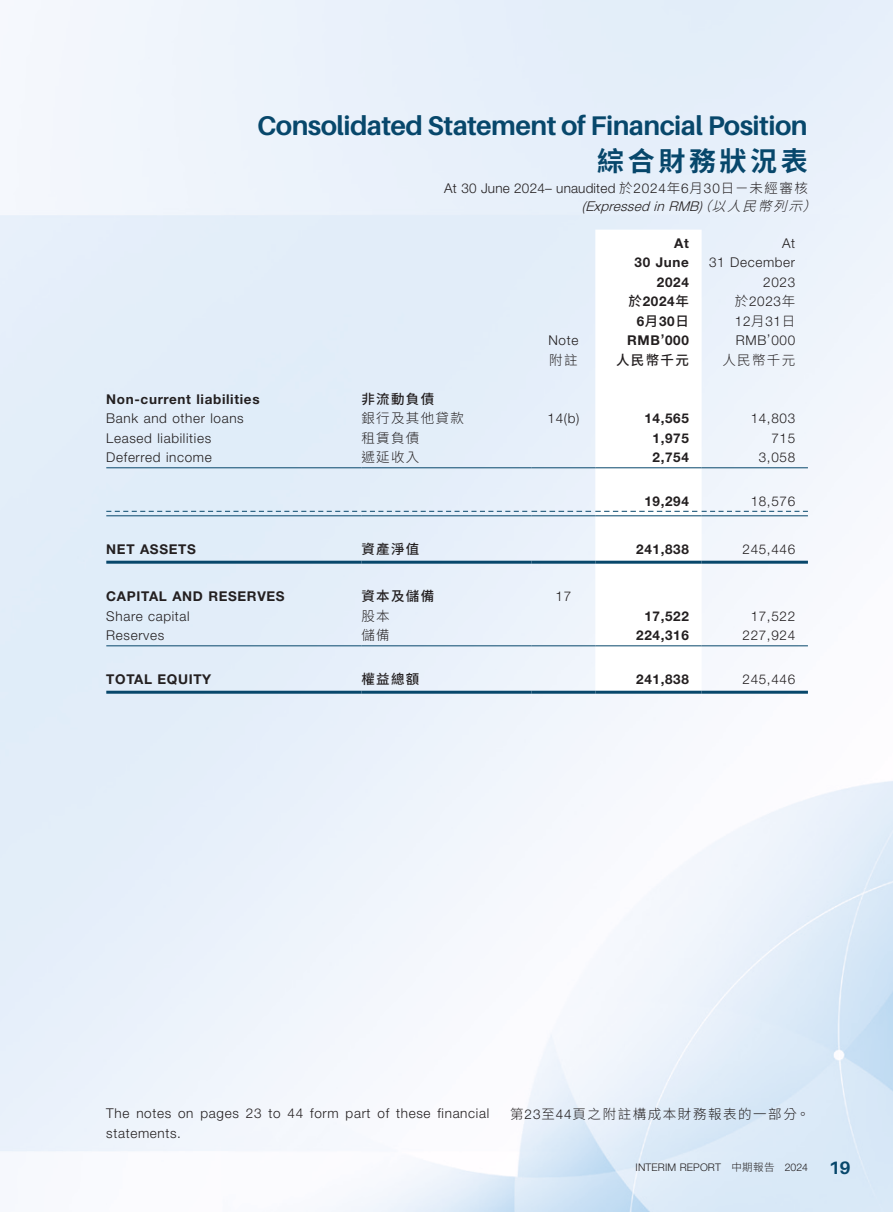
<style>
.page{position:relative;width:893px;height:1212px;background:#fff}
.page>*{position:absolute;margin:0;border:0;box-sizing:border-box;transform-origin:0 0}
.t1{font:700 27px "Aileron";letter-spacing:-.02em;color:#07476b}
.t2{font:700 27px "Source Han Sans TC";letter-spacing:.135em;color:#07476b}
.Body_Text{font:300 13.5px/19.5px "Helvetica Neue LT Std";letter-spacing:.05em;color:#231f20}
.Body_Text-2{font:700 13.5px "Helvetica Neue LT Std";letter-spacing:.05em;color:#231f20}
.Body_Text-3{font:300 13.5px/18.5px "Helvetica Neue LT Std";letter-spacing:.015em;color:#231f20}
.Body_Text-4{font:300 13.5px "Source Han Sans TC";letter-spacing:.1em;color:#231f20}
.Body_Text-5{font:500 13.5px "Source Han Sans TC";letter-spacing:.1em;color:#231f20}
.C_Body_Text{font:300 13.5px "Source Han Sans TC";letter-spacing:.115em;color:#231f20}
.t3{font:300 10.5px "Helvetica Neue LT Std";letter-spacing:.015em;color:#231f20}
.s1{font-family:"Source Han Sans TC"}
.s2{font-style:italic}
.s3{font-family:"Source Han Sans TC";font-style:italic}
.s4{font-family:"Source Han Sans TC";font-weight:500}
.s5{font-family:"Helvetica Neue LT Std"}
.s6{font-family:"Aileron";font-weight:700;font-size:18px;color:#07476b}
</style>
<div class="page">
<svg style="left:595px;top:230px;width:107px;height:461px"></svg>
<hr style="left:106px;top:467px;width:255px;height:1px;background:#07476b">
<hr style="left:361px;top:467px;width:170px;height:1px;background:#07476b">
<hr style="left:531px;top:467px;width:64px;height:1px;background:#07476b">
<hr style="left:595px;top:467px;width:107px;height:1px;background:#07476b">
<hr style="left:702px;top:467px;width:106px;height:1px;background:#07476b">
<svg style="left:106px;top:511px;width:702px;height:1px"></svg>
<hr style="left:106px;top:515px;width:255px;height:1px;background:#07476b">
<hr style="left:361px;top:515px;width:170px;height:1px;background:#07476b">
<hr style="left:531px;top:515px;width:64px;height:1px;background:#07476b">
<hr style="left:595px;top:515px;width:107px;height:1px;background:#07476b">
<hr style="left:702px;top:515px;width:106px;height:1px;background:#07476b">
<hr style="left:106px;top:561px;width:255px;height:3px;background:#07476b">
<hr style="left:361px;top:561px;width:170px;height:3px;background:#07476b">
<hr style="left:531px;top:561px;width:64px;height:3px;background:#07476b">
<hr style="left:595px;top:561px;width:107px;height:3px;background:#07476b">
<hr style="left:702px;top:561px;width:106px;height:3px;background:#07476b">
<hr style="left:106px;top:645px;width:255px;height:1px;background:#07476b">
<hr style="left:361px;top:645px;width:170px;height:1px;background:#07476b">
<hr style="left:531px;top:645px;width:64px;height:1px;background:#07476b">
<hr style="left:595px;top:645px;width:107px;height:1px;background:#07476b">
<hr style="left:702px;top:645px;width:106px;height:1px;background:#07476b">
<hr style="left:106px;top:691px;width:255px;height:3px;background:#07476b">
<hr style="left:361px;top:691px;width:170px;height:3px;background:#07476b">
<hr style="left:531px;top:691px;width:64px;height:3px;background:#07476b">
<hr style="left:595px;top:691px;width:107px;height:3px;background:#07476b">
<hr style="left:702px;top:691px;width:106px;height:3px;background:#07476b">
<h1 class="t1" style="left:257px;top:111px;width:552px">Consolidated Statement of Financial Position</h1>
<h1 class="t2" style="left:597px;top:146px;width:212px">綜合財務狀況表</h1>
<p class="Body_Text-3" style="left:582px;top:178px;width:246px;text-indent:-138px">At 30 June 2024– unaudited <span class="s1">於</span>2024<span class="s1">年</span>6<span class="s1">月</span>30<span class="s1">日－未經審核</span><span class="s2">(Expressed in RMB)</span><span class="s3">（以人民幣列示）</span></p>
<p class="Body_Text-2" style="left:674px;top:234px;width:16px">At</p>
<p class="Body_Text-2" style="left:635px;top:254px;width:56px">30 June</p>
<p class="Body_Text-2" style="left:657px;top:273px;width:33px">2024</p>
<p class="Body_Text" style="left:782px;top:233px;width:15px">At</p>
<p class="Body_Text" style="left:709px;top:252px;width:88px">31 December</p>
<p class="Body_Text" style="left:763px;top:272px;width:33px">2023</p>
<p class="Body_Text-2" style="left:629px;top:293px;width:62px"><span class="s4">於</span>2024<span class="s4">年</span></p>
<p class="Body_Text" style="left:735px;top:291px;width:62px"><span class="s1">於</span>2023<span class="s1">年</span></p>
<p class="Body_Text-2" style="left:637px;top:312px;width:54px">6<span class="s4">月</span>30<span class="s4">日</span></p>
<p class="Body_Text" style="left:735px;top:311px;width:62px">12<span class="s1">月</span>31<span class="s1">日</span></p>
<p class="Body_Text" style="left:548px;top:330px;width:31px">Note</p>
<p class="Body_Text-2" style="left:627px;top:332px;width:63px">RMB’000</p>
<p class="Body_Text" style="left:736px;top:330px;width:61px">RMB’000</p>
<p class="Body_Text-4" style="left:549px;top:352px;width:30px">附註</p>
<p class="Body_Text-5" style="left:616px;top:352px;width:74px">人民幣千元</p>
<p class="Body_Text-4" style="left:722px;top:352px;width:74px">人民幣千元</p>
<p class="Body_Text-2" style="left:106px;top:390px;width:155px">Non-current liabilities</p>
<p class="Body_Text-5" style="left:361px;top:391px;width:74px">非流動負債</p>
<p class="Body_Text" style="left:106px;top:408px;width:139px">Bank and other loans</p>
<p class="Body_Text-4" style="left:361px;top:410px;width:104px">銀行及其他貸款</p>
<p class="Body_Text" style="left:547px;top:408px;width:33px">14(b)</p>
<p class="Body_Text-2" style="left:644px;top:410px;width:46px">14,565</p>
<p class="Body_Text" style="left:751px;top:408px;width:46px">14,803</p>
<p class="Body_Text" style="left:106px;top:428px;width:106px">Leased liabilities</p>
<p class="Body_Text-4" style="left:361px;top:430px;width:59px">租賃負債</p>
<p class="Body_Text-2" style="left:652px;top:429px;width:38px">1,975</p>
<p class="Body_Text" style="left:771px;top:428px;width:25px">715</p>
<p class="Body_Text" style="left:106px;top:447px;width:107px">Deferred income</p>
<p class="Body_Text-4" style="left:361px;top:449px;width:59px">遞延收入</p>
<p class="Body_Text-2" style="left:652px;top:449px;width:38px">2,754</p>
<p class="Body_Text" style="left:759px;top:447px;width:38px">3,058</p>
<p class="Body_Text-2" style="left:644px;top:492px;width:46px">19,294</p>
<p class="Body_Text" style="left:751px;top:491px;width:46px">18,576</p>
<p class="Body_Text-2" style="left:106px;top:540px;width:91px">NET ASSETS</p>
<p class="Body_Text-5" style="left:361px;top:541px;width:59px">資產淨值</p>
<p class="Body_Text-2" style="left:636px;top:540px;width:54px">241,838</p>
<p class="Body_Text" style="left:742px;top:539px;width:54px">245,446</p>
<p class="Body_Text-2" style="left:106px;top:588px;width:180px">CAPITAL AND RESERVES</p>
<p class="Body_Text-5" style="left:361px;top:588px;width:74px">資本及儲備</p>
<p class="Body_Text" style="left:556px;top:586px;width:17px">17</p>
<p class="Body_Text" style="left:106px;top:606px;width:85px">Share capital</p>
<p class="Body_Text-4" style="left:361px;top:608px;width:30px">股本</p>
<p class="Body_Text-2" style="left:644px;top:607px;width:46px">17,522</p>
<p class="Body_Text" style="left:751px;top:606px;width:46px">17,522</p>
<p class="Body_Text" style="left:106px;top:625px;width:60px">Reserves</p>
<p class="Body_Text-4" style="left:361px;top:627px;width:30px">儲備</p>
<p class="Body_Text-2" style="left:636px;top:627px;width:54px">224,316</p>
<p class="Body_Text" style="left:742px;top:625px;width:54px">227,924</p>
<p class="Body_Text-2" style="left:106px;top:670px;width:107px">TOTAL EQUITY</p>
<p class="Body_Text-5" style="left:361px;top:671px;width:59px">權益總額</p>
<p class="Body_Text-2" style="left:636px;top:670px;width:54px">241,838</p>
<p class="Body_Text" style="left:742px;top:669px;width:54px">245,446</p>
<p class="Body_Text" style="left:106px;top:1103px;width:384px">The notes on pages 23 to 44 form part of these financial statements.</p>
<p class="C_Body_Text" style="left:510px;top:1106px;width:301px">第<span class="s5">23</span>至<span class="s5">44</span>頁之附註構成本財務報表的一部分。</p>
<p class="t3" style="left:636px;top:1161px;width:216px">INTERIM REPORT<span class="s1">　中期報告　</span>2024 <span class="s6">19</span></p>
</div>
